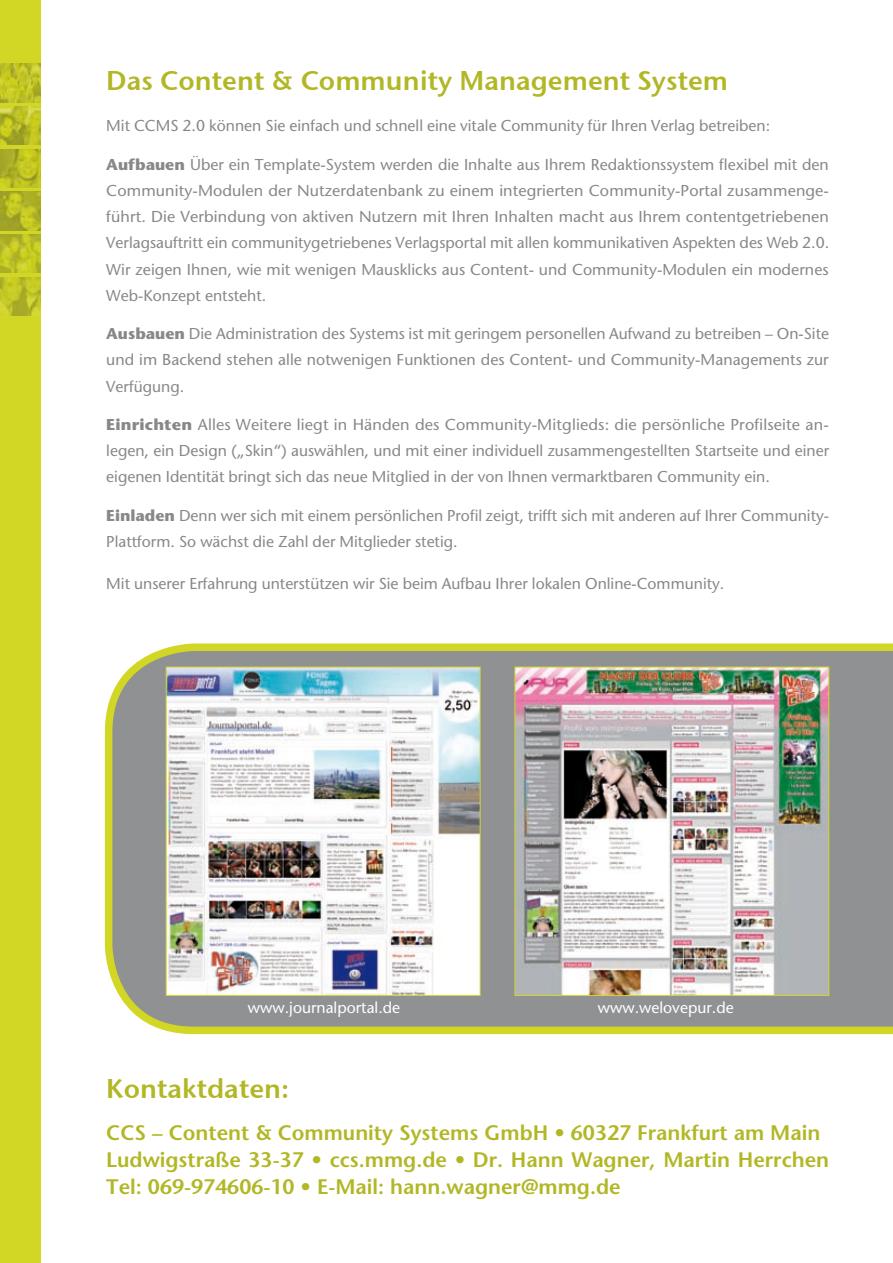
<style>
.page{position:relative;width:893px;height:1263px;background:#fff}
.page>*{position:absolute;margin:0;border:0;box-sizing:border-box;transform-origin:0 0}
.t1{font:27px "Stone Sans Sem ITCTT Semi";color:#b1b725}
.t2{font:600 21px/27px "Stone Sans";color:#b1b725}
.t3{font:15.75px/26.2px "Stone Sans";color:#87888a;text-align:justify}
.t4{font:15.75px "Stone Sans";color:#fff}
.s1{font-weight:700}
</style>
<div class="page">
<svg style="left:105px;top:643px;width:788px;height:391px;background:#9b9d89"></svg>
<img style="left:165px;top:666px;width:316px;height:330px">
<img style="left:514px;top:666px;width:316px;height:330px">
<div style="left:0;top:0;width:40px;height:1263px;background:#d2d725"></div>
<img style="left:0;top:192px;width:40px;height:38px">
<img style="left:0;top:149px;width:40px;height:39px">
<img style="left:0;top:64px;width:40px;height:38px">
<img style="left:0;top:106px;width:40px;height:39px">
<img style="left:0;top:234px;width:40px;height:39px">
<img style="left:0;top:277px;width:40px;height:38px">
<h1 class="t1" style="left:106px;top:58px;width:623px">Das Content &amp; Community Management System</h1>
<p class="t3" style="left:106px;top:113px;width:665px">Mit CCMS 2.0 können Sie einfach und schnell eine vitale Community für Ihren Verlag betreiben:</p>
<p class="t3" style="left:106px;top:151px;width:724px"><span class="s1">aufbauen</span> Über ein Template-System werden die Inhalte aus Ihrem Redaktionssystem flexibel mit den Community-Modulen der Nutzerdatenbank zu einem integrierten Community-Portal zusammenge&shy;führt. Die Verbindung von aktiven Nutzern mit Ihren Inhalten macht aus Ihrem contentgetriebenen Verlagsauftritt ein communitygetriebenes Verlagsportal mit allen kommunikativen Aspekten des Web 2.0.<br>Wir zeigen Ihnen, wie mit wenigen Mausklicks aus Content- und Community-Modulen ein modernes Web-Konzept entsteht.</p>
<p class="t3" style="left:106px;top:320px;width:724px"><span class="s1">ausbauen</span> Die Administration des Systems ist mit geringem personellen Aufwand zu betreiben – On-Site und im Backend stehen alle notwenigen Funktionen des Content- und Community-Managements zur Verfügung.</p>
<p class="t3" style="left:106px;top:411px;width:724px"><span class="s1">einrichten</span> Alles Weitere liegt in Händen des Community-Mitglieds: die persönliche Profilseite an&shy;legen, ein Design („Skin“) auswählen, und mit einer individuell zusammengestellten Startseite und einer eigenen Identität bringt sich das neue Mitglied in der von Ihnen vermarktbaren Community ein.</p>
<p class="t3" style="left:106px;top:502px;width:724px"><span class="s1">einladen</span> Denn wer sich mit einem persönlichen Profil zeigt, trifft sich mit anderen auf Ihrer Community-<br>Plattform. So wächst die Zahl der Mitglieder stetig.</p>
<p class="t3" style="left:106px;top:571px;width:620px">Mit unserer Erfahrung unterstützen wir Sie beim Aufbau Ihrer lokalen Online-Community.</p>
<p class="t4" style="left:248px;top:998px;width:154px">www.journalportal.de</p>
<p class="t4" style="left:598px;top:998px;width:137px">www.welovepur.de</p>
<h1 class="t1" style="left:106px;top:1066px;width:185px">Kontaktdaten:</h1>
<h2 class="t2" style="left:106px;top:1119px;width:724px">CCS – Content &amp; Community Systems GmbH • 60327 Frankfurt am Main<br>Ludwigstraße 33-37 • ccs.mmg.de • Dr. Hann Wagner, Martin Herrchen<br>Tel: 069-974606-10 • E-Mail: hann.wagner@mmg.de</h2>
</div>
